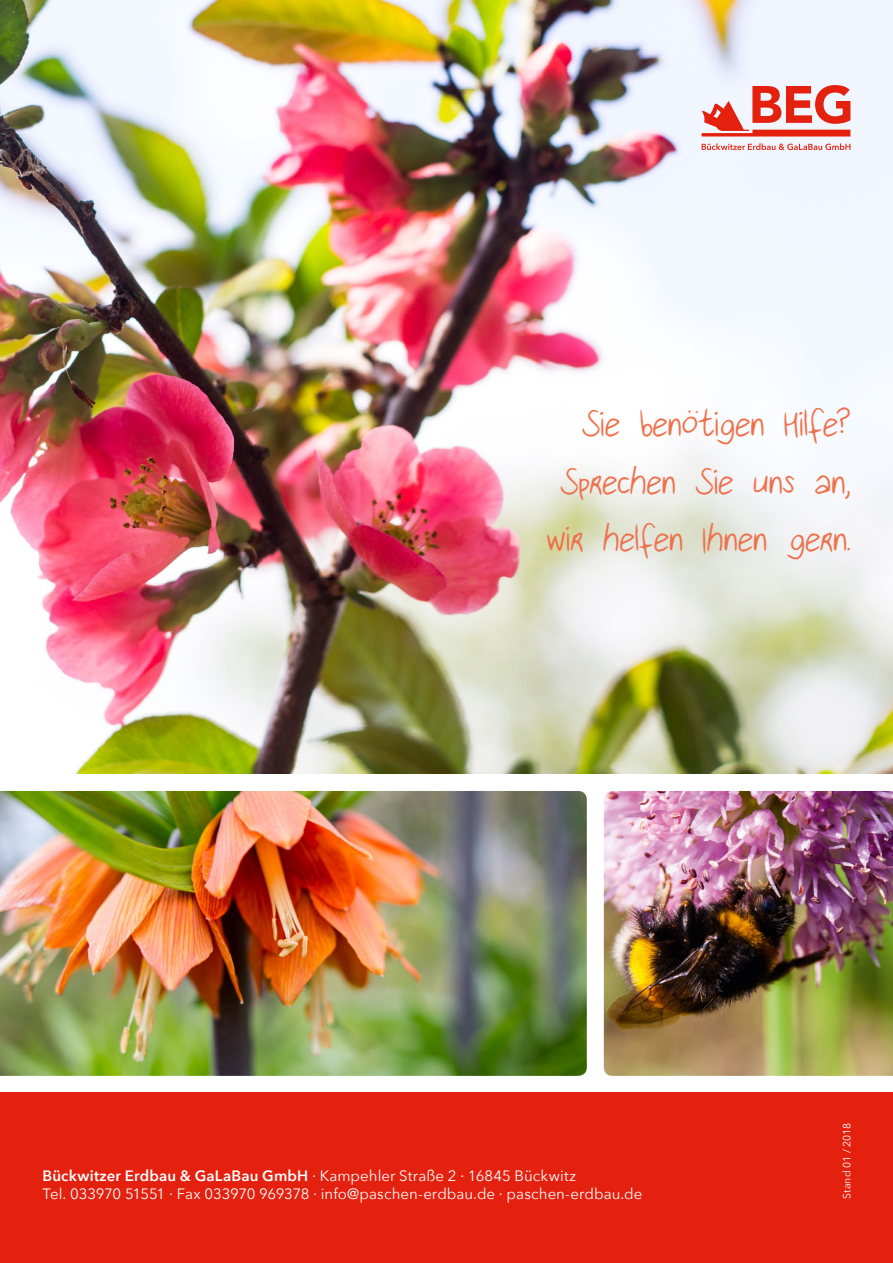
<style>
.page{position:relative;width:893px;height:1263px;background:#fff}
.page>*{position:absolute;margin:0;border:0;box-sizing:border-box;transform-origin:0 0}
.t1{font:48px/57.6px "Handwritingfont";letter-spacing:.01em;color:#ee714c;text-align:justify}
.t2{font:15px/18px "Avenir Next";letter-spacing:.005em;color:#fff}
.t3{font:10.5px "Avenir Next";letter-spacing:.01em;color:#fff}
.s1{font-weight:600}
</style>
<div class="page">
<div style="left:0;top:1093px;width:893px;height:170px;background:#e4200e"></div>
<img style="left:0;top:0;width:893px;height:774px">
<svg style="left:702px;top:143px;width:148px;height:7px"></svg>
<svg style="left:702px;top:85px;width:148px;height:52px"></svg>
<img style="left:0;top:791px;width:587px;height:285px">
<img style="left:604px;top:791px;width:289px;height:285px">
<h1 class="t1" style="left:547px;top:394px;width:305px;text-indent:35px">Sie benötigen Hilfe?<br>Sprechen Sie uns an, wir helfen Ihnen gern.</h1>
<p class="t2" style="left:43px;top:1166px;width:601px"><span class="s1">Bückwitzer Erdbau &amp; GaLaBau GmbH</span> · Kampehler Straße 2 · 16845 Bückwitz<br>Tel. 033970 51551 · Fax 033970 969378 · info@paschen-erdbau.de · paschen-erdbau.de</p>
<p class="t3" style="left:838px;top:1199px;width:78px;rotate:-90deg">Stand 01 / 2018</p>
</div>
